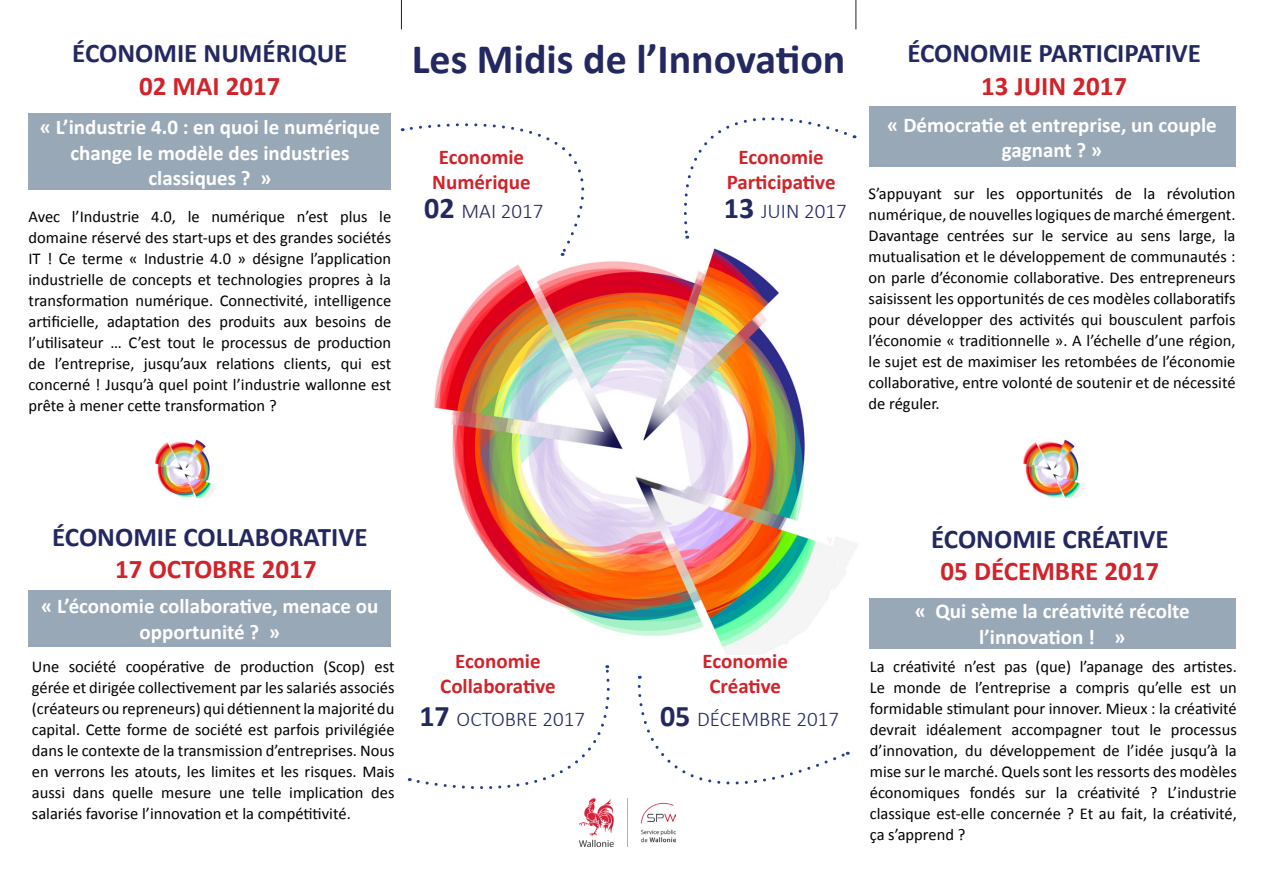
<style>
.page{position:relative;width:1263px;height:893px;background:#fff}
.page>*{position:absolute;margin:0;border:0;box-sizing:border-box;transform-origin:0 0}
.t1{font:700 42px "Calibri";color:#242860}
.t2{font:700 27px "Calibri";color:#242860}
.t3{font:700 27px "Calibri";color:#d1232a}
.t4{font:700 21px/25.2px "Calibri";color:#fff;text-align:center}
.t5{font:700 21px "Calibri";color:#d1232a}
.t6{font:300 21px "Calibri";color:#242860}
.t7{font:16.5px/21px "Calibri";color:#000;text-align:justify}
.s1{font-weight:700;font-size:30px}
</style>
<div class="page">
<img style="left:434px;top:248px;width:424px;height:407px">
<div style="left:28px;top:590px;width:363px;height:56px;background:#99a8b7"></div>
<div style="left:29px;top:113px;width:362px;height:77px;background:#99a8b7"></div>
<div style="left:868px;top:107px;width:367px;height:60px;background:#99a8b7"></div>
<div style="left:869px;top:598px;width:367px;height:50px;background:#99a8b7"></div>
<img style="left:155px;top:439px;width:62px;height:58px">
<img style="left:1023px;top:439px;width:63px;height:58px">
<svg style="left:402px;top:123px;width:239px;height:133px"></svg>
<svg style="left:683px;top:117px;width:172px;height:122px"></svg>
<svg style="left:409px;top:665px;width:201px;height:134px"></svg>
<svg style="left:637px;top:676px;width:211px;height:109px"></svg>
<img style="left:579px;top:799px;width:97px;height:47px">
<svg style="left:401px;top:0;width:1px;height:29px"></svg>
<svg style="left:855px;top:0;width:1px;height:29px"></svg>
<p class="t2" style="left:72px;top:36px;width:277px">ÉCONOMIE NUMÉRIQUE</p>
<p class="t3" style="left:139px;top:69px;width:143px">02 MAI 2017</p>
<p class="t4" style="left:40px;top:115px;width:342px">« L’industrie 4.0 : en quoi le numérique change le modèle des industries classiques ? »</p>
<p class="t7" style="left:28px;top:206px;width:364px">Avec l’Industrie 4.0, le numérique n’est plus le domaine réservé des start-ups et des grandes sociétés IT ! Ce terme « Industrie 4.0 » désigne l’application industrielle de concepts et technologies propres à la transformation numérique. Connectivité, intelligence artificielle, adaptation des produits aux besoins de l’utilisateur … C’est tout le processus de production de l’entreprise, jusqu’aux relations clients, qui est concerné ! Jusqu’à quel point l’industrie wallonne est prête à mener cette transformation ?</p>
<p class="t1" style="left:412px;top:32px;width:435px">Les Midis de l’Innovation</p>
<p class="t5" style="left:439px;top:143px;width:87px">Economie</p>
<p class="t5" style="left:432px;top:169px;width:100px">Numérique</p>
<p class="t6" style="left:424px;top:198px;width:121px"><span class="s1">02</span> MAI 2017</p>
<p class="t5" style="left:738px;top:144px;width:87px">Economie</p>
<p class="t5" style="left:727px;top:169px;width:110px">Participative</p>
<p class="t6" style="left:724px;top:198px;width:124px"><span class="s1">13</span> JUIN 2017</p>
<p class="t2" style="left:907px;top:36px;width:295px">ÉCONOMIE PARTICIPATIVE</p>
<p class="t3" style="left:981px;top:69px;width:147px">13 JUIN 2017</p>
<p class="t4" style="left:887px;top:113px;width:331px">« Démocratie et entreprise, un couple gagnant ? »</p>
<p class="t7" style="left:868px;top:183px;width:368px">S’appuyant sur les opportunités de la révolution numérique, de nouvelles logiques de marché émergent.<br>Davantage centrées sur le service au sens large, la mutualisation et le développement de communautés : on parle d’économie collaborative. Des entrepreneurs saisissent les opportunités de ces modèles collaboratifs pour développer des activités qui bousculent parfois l’économie « traditionnelle ». A l’échelle d’une région, le sujet est de maximiser les retombées de l’économie collaborative, entre volonté de soutenir et de nécessité de réguler.</p>
<p class="t2" style="left:52px;top:520px;width:317px">ÉCONOMIE COLLABORATIVE</p>
<p class="t3" style="left:115px;top:552px;width:203px">17 OCTOBRE 2017</p>
<p class="t4" style="left:41px;top:594px;width:339px">« L’économie collaborative, menace ou opportunité ? »</p>
<p class="t7" style="left:32px;top:656px;width:364px">Une société coopérative de production (Scop) est gérée et dirigée collectivement par les salariés associés (créateurs ou repreneurs) qui détiennent la majorité du capital. Cette forme de société est parfois privilégiée dans le contexte de la transmission d’entreprises. Nous en verrons les atouts, les limites et les risques. Mais aussi dans quelle mesure une telle implication des salariés favorise l’innovation et la compétitivité.</p>
<p class="t5" style="left:455px;top:647px;width:87px">Economie</p>
<p class="t5" style="left:440px;top:673px;width:117px">Collaborative</p>
<p class="t6" style="left:419px;top:706px;width:167px"><span class="s1">17</span> OCTOBRE 2017</p>
<p class="t5" style="left:703px;top:647px;width:87px">Economie</p>
<p class="t5" style="left:709px;top:673px;width:73px">Créative</p>
<p class="t6" style="left:660px;top:706px;width:181px"><span class="s1">05</span> DÉCEMBRE 2017</p>
<p class="t2" style="left:931px;top:522px;width:239px">ÉCONOMIE CRÉATIVE</p>
<p class="t3" style="left:940px;top:554px;width:220px">05 DÉCEMBRE 2017</p>
<p class="t4" style="left:915px;top:599px;width:277px">« Qui sème la créativité récolte l’innovation ! »</p>
<p class="t7" style="left:870px;top:656px;width:368px">La créativité n’est pas (que) l’apanage des artistes.<br>Le monde de l’entreprise a compris qu’elle est un formidable stimulant pour innover. Mieux : la créativité devrait idéalement accompagner tout le processus d’innovation, du développement de l’idée jusqu’à la mise sur le marché. Quels sont les ressorts des modèles économiques fondés sur la créativité ? L’industrie classique est-elle concernée ? Et au fait, la créativité, ça s’apprend ?</p>
</div>
